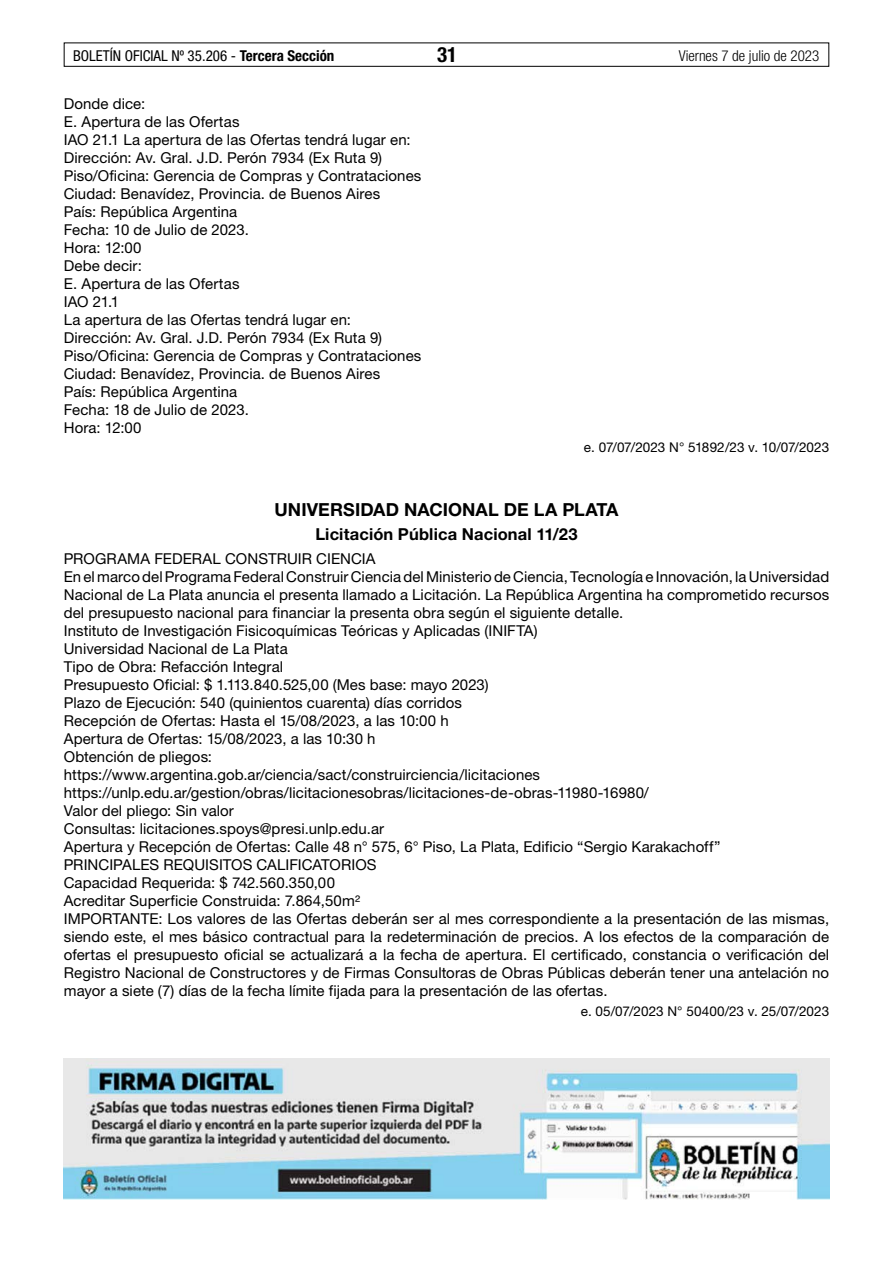
<style>
.page{position:relative;width:893px;height:1263px;background:#fff}
.page>*{position:absolute;margin:0;border:0;box-sizing:border-box;transform-origin:0 0}
.t1{font:700 condensed 21px "Helvetica Neue LT Std";color:#000}
.t2{font:700 18px "Helvetica Neue LT Std";letter-spacing:.005em;color:#000}
.t3{font:700 16.5px "Helvetica Neue LT Std";letter-spacing:.01em;color:#000}
.t4{font:15px/18px "Helvetica Neue LT Std";letter-spacing:.005em;color:#000}
.t5{font:condensed 15px "Helvetica Neue LT Std";color:#000}
.t6{font:300 condensed 15px "Helvetica Neue LT Std";color:#000}
.t7{font:13.5px "Helvetica Neue LT Std";letter-spacing:-.005em;color:#000}
.s1{font-weight:700}
</style>
<div class="page">
<div style="left:64px;top:43px;width:765px;height:24px;border:1px solid #000"></div>
<img style="left:64px;top:1059px;width:765px;height:140px">
<p class="t5" style="left:73px;top:47px;width:263px">BOLETÍN OFICIAL Nº 35.206 - <span class="s1">Tercera Sección</span></p>
<h1 class="t1" style="left:437px;top:42px;width:22px">31</h1>
<p class="t6" style="left:679px;top:47px;width:142px">Viernes 7 de julio de 2023</p>
<p class="t4" style="left:64px;top:94px;width:359px">Donde dice:<br>E. Apertura de las Ofertas<br>IAO 21.1 La apertura de las Ofertas tendrá lugar en:<br>Dirección: Av. Gral. J.D. Perón 7934 (Ex Ruta 9)<br>Piso/Oficina: Gerencia de Compras y Contrataciones<br>Ciudad: Benavídez, Provincia. de Buenos Aires<br>País: República Argentina<br>Fecha: 10 de Julio de 2023.<br>Hora: 12:00<br>Debe decir:<br>E. Apertura de las Ofertas<br>IAO 21.1<br>La apertura de las Ofertas tendrá lugar en:<br>Dirección: Av. Gral. J.D. Perón 7934 (Ex Ruta 9)<br>Piso/Oficina: Gerencia de Compras y Contrataciones<br>Ciudad: Benavídez, Provincia. de Buenos Aires<br>País: República Argentina<br>Fecha: 18 de Julio de 2023.<br>Hora: 12:00</p>
<p class="t7" style="left:584px;top:439px;width:247px">e. 07/07/2023 N° 51892/23 v. 10/07/2023</p>
<p class="t2" style="left:274px;top:498px;width:345px">UNIVERSIDAD NACIONAL DE LA PLATA</p>
<p class="t3" style="left:315px;top:524px;width:264px">Licitación Pública Nacional 11/23</p>
<p class="t4" style="left:64px;top:550px;width:767px">PROGRAMA FEDERAL CONSTRUIR CIENCIA<br>En el marco del Programa Federal Construir Ciencia del Ministerio de Ciencia, Tecnología e Innovación, la Universidad Nacional de La Plata anuncia el presenta llamado a Licitación. La República Argentina ha comprometido recursos del presupuesto nacional para financiar la presenta obra según el siguiente detalle.<br>Instituto de Investigación Fisicoquímicas Teóricas y Aplicadas (INIFTA)<br>Universidad Nacional de La Plata<br>Tipo de Obra: Refacción Integral<br>Presupuesto Oficial: $ 1.113.840.525,00 (Mes base: mayo 2023)<br>Plazo de Ejecución: 540 (quinientos cuarenta) días corridos<br>Recepción de Ofertas: Hasta el 15/08/2023, a las 10:00 h<br>Apertura de Ofertas: 15/08/2023, a las 10:30 h<br>Obtención de pliegos:<br>https://www.argentina.gob.ar/ciencia/sact/construirciencia/licitaciones https://unlp.edu.ar/gestion/obras/licitacionesobras/licitaciones-de-obras-11980-16980/<br>Valor del pliego: Sin valor<br>Consultas: licitaciones.spoys@presi.unlp.edu.ar<br>Apertura y Recepción de Ofertas: Calle 48 n° 575, 6° Piso, La Plata, Edificio “Sergio Karakachoff”<br>PRINCIPALES REQUISITOS CALIFICATORIOS<br>Capacidad Requerida: $ 742.560.350,00<br>Acreditar Superficie Construida: 7.864,50m²<br>IMPORTANTE: Los valores de las Ofertas deberán ser al mes correspondiente a la presentación de las mismas, siendo este, el mes básico contractual para la redeterminación de precios. A los efectos de la comparación de ofertas el presupuesto oficial se actualizará a la fecha de apertura. El certificado, constancia o verificación del Registro Nacional de Constructores y de Firmas Consultoras de Obras Públicas deberán tener una antelación no mayor a siete (7) días de la fecha límite fijada para la presentación de las ofertas.</p>
<p class="t7" style="left:581px;top:1003px;width:250px">e. 05/07/2023 N° 50400/23 v. 25/07/2023</p>
</div>
